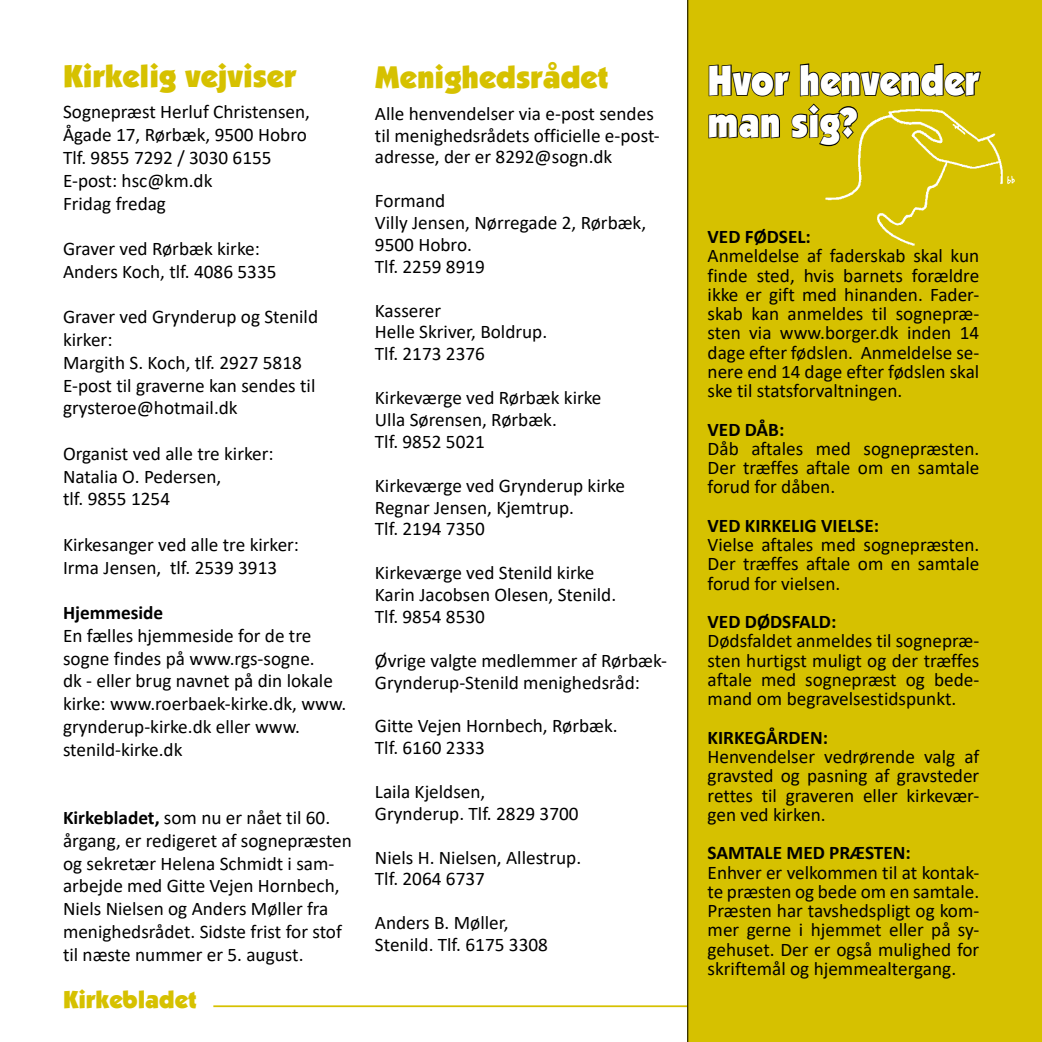
<style>
.page{position:relative;width:1042px;height:1042px;background:#fff}
.page>*{position:absolute;margin:0;border:0;box-sizing:border-box;transform-origin:0 0}
.t1{font:900 42px/42px "Kabel IT Cby BT";color:#fff;scale:.89 1}
.t2{font:900 31.5px "Kabel IT Cby BT";color:#d6c100}
.t3{font:900 24.5px "Kabel IT Cby BT";color:#d6c100}
.t4{font:19.25px/22.8px "Calibri";color:#000}
.t5{font:700 19.25px "Calibri";color:#000}
.s1{font-weight:700}
</style>
<div class="page">
<hr style="left:213px;top:1005px;width:734px;height:2px;background:#d6c100">
<div style="left:687px;top:0;width:355px;height:1042px;background:#d6c100"></div>
<div style="left:813px;top:92px;width:209px;height:170px;background:#d6c100"></div>
<svg style="left:707px;top:62px;width:275px;height:85px;background:#b4a306"></svg>
<h2 class="t2" style="left:63px;top:57px;width:235px">Kirkelig vejviser</h2>
<p class="t4" style="left:63px;top:100px;width:248px">Sognepræst Herluf Christensen,<br>Ågade 17, Rørbæk, 9500 Hobro<br>Tlf. 9855 7292 / 3030 6155<br>E-post: hsc@km.dk<br>Fridag fredag</p>
<p class="t4" style="left:63px;top:237px;width:215px">Graver ved Rørbæk kirke:<br>Anders Koch, tlf. 4086 5335</p>
<p class="t4" style="left:63px;top:305px;width:257px">Graver ved Grynderup og Stenild kirker:<br>Margith S. Koch, tlf. 2927 5818<br>E-post til graverne kan sendes til grysteroe@hotmail.dk</p>
<p class="t4" style="left:63px;top:441px;width:212px">Organist ved alle tre kirker:<br>Natalia O. Pedersen,<br>tlf. 9855 1254</p>
<p class="t4" style="left:63px;top:533px;width:238px">Kirkesanger ved alle tre kirker:<br>Irma Jensen, tlf. 2539 3913</p>
<p class="t5" style="left:63px;top:599px;width:102px">Hjemmeside</p>
<p class="t4" style="left:63px;top:624px;width:285px">En fælles hjemmeside for de tre sogne findes på www.rgs-sogne.<br>dk - eller brug navnet på din lokale kirke: www.roerbaek-kirke.dk, www. grynderup-kirke.dk eller www. stenild-kirke.dk</p>
<p class="t4" style="left:63px;top:806px;width:290px"><span class="s1">Kirkebladet,</span> som nu er nået til 60. årgang, er redigeret af sognepræsten og sekretær Helena Schmidt i sam&shy;arbejde med Gitte Vejen Hornbech, Niels Nielsen og Anders Møller fra menighedsrådet. Sidste frist for stof til næste nummer er 5. august.</p>
<p class="t3" style="left:63px;top:984px;width:135px">Kirkebladet</p>
<h2 class="t2" style="left:375px;top:58px;width:235px">Menighedsrådet</h2>
<p class="t4" style="left:375px;top:102px;width:286px;line-height:21.9px">Alle henvendelser via e-post sendes til menighedsrådets officielle e-post&shy;adresse, der er 8292@sogn.dk</p>
<p class="t4" style="left:375px;top:189px;width:273px;line-height:21.9px">Formand<br>Villy Jensen, Nørregade 2, Rørbæk,<br>9500 Hobro.<br>Tlf. 2259 8919</p>
<p class="t4" style="left:375px;top:299px;width:174px;line-height:21.9px">Kasserer<br>Helle Skriver, Boldrup.<br>Tlf. 2173 2376</p>
<p class="t4" style="left:375px;top:386px;width:228px;line-height:21.9px">Kirkeværge ved Rørbæk kirke<br>Ulla Sørensen, Rørbæk.<br>Tlf. 9852 5021</p>
<p class="t4" style="left:375px;top:474px;width:252px;line-height:21.9px">Kirkeværge ved Grynderup kirke<br>Regnar Jensen, Kjemtrup.<br>Tlf. 2194 7350</p>
<p class="t4" style="left:375px;top:561px;width:243px;line-height:21.9px">Kirkeværge ved Stenild kirke<br>Karin Jacobsen Olesen, Stenild.<br>Tlf. 9854 8530</p>
<p class="t4" style="left:375px;top:649px;width:294px;line-height:21.9px">Øvrige valgte medlemmer af Rørbæk-<br>Grynderup-Stenild menighedsråd:</p>
<p class="t4" style="left:375px;top:714px;width:244px;line-height:21.9px">Gitte Vejen Hornbech, Rørbæk.<br>Tlf. 6160 2333</p>
<p class="t4" style="left:375px;top:780px;width:205px;line-height:21.9px">Laila Kjeldsen,<br>Grynderup. Tlf. 2829 3700</p>
<p class="t4" style="left:375px;top:846px;width:208px;line-height:21.9px">Niels H. Nielsen, Allestrup.<br>Tlf. 2064 6737</p>
<p class="t4" style="left:375px;top:911px;width:174px;line-height:21.9px">Anders B. Møller,<br>Stenild. Tlf. 6175 3308</p>
<h1 class="t1" style="left:707px;top:59px;width:307px">Hvor henvender man sig?</h1>
<p class="t5" style="left:707px;top:223px;width:105px">VED FØDSEL:</p>
<p class="t4" style="left:707px;top:246px;width:273px;line-height:19.2px;text-align:justify">Anmeldelse af faderskab skal kun finde sted, hvis barnets forældre ikke er gift med hinanden. Fader&shy;skab kan anmeldes til sognepræ&shy;sten via www.borger.dk inden 14 dage efter fødslen. Anmeldelse se&shy;nere end 14 dage efter fødslen skal ske til statsforvaltningen.</p>
<p class="t5" style="left:707px;top:416px;width:78px">VED DÅB:</p>
<p class="t4" style="left:707px;top:438px;width:273px;line-height:19.2px;text-align:justify">Dåb aftales med sognepræsten.<br>Der træffes aftale om en samtale forud for dåben.</p>
<p class="t5" style="left:707px;top:512px;width:173px">VED KIRKELIG VIELSE:</p>
<p class="t4" style="left:707px;top:535px;width:273px;line-height:19.2px;text-align:justify">Vielse aftales med sognepræsten.<br>Der træffes aftale om en samtale forud for vielsen.</p>
<p class="t5" style="left:707px;top:608px;width:130px">VED DØDSFALD:</p>
<p class="t4" style="left:707px;top:631px;width:273px;line-height:19.2px;text-align:justify">Dødsfaldet anmeldes til sognepræ&shy;sten hurtigst muligt og der træffes aftale med sognepræst og bede&shy;mand om begravelsestidspunkt.</p>
<p class="t5" style="left:707px;top:724px;width:122px">KIRKEGÅRDEN:</p>
<p class="t4" style="left:707px;top:746px;width:273px;line-height:19.2px;text-align:justify">Henvendelser vedrørende valg af gravsted og pasning af gravsteder rettes til graveren eller kirkevær&shy;gen ved kirken.</p>
<p class="t5" style="left:707px;top:839px;width:205px">SAMTALE MED PRÆSTEN:</p>
<p class="t4" style="left:707px;top:862px;width:273px;line-height:19.2px;text-align:justify">Enhver er velkommen til at kontak&shy;te præsten og bede om en samtale.<br>Præsten har tavshedspligt og kom&shy;mer gerne i hjemmet eller på sy&shy;gehuset. Der er også mulighed for skriftemål og hjemmealtergang.</p>
</div>
